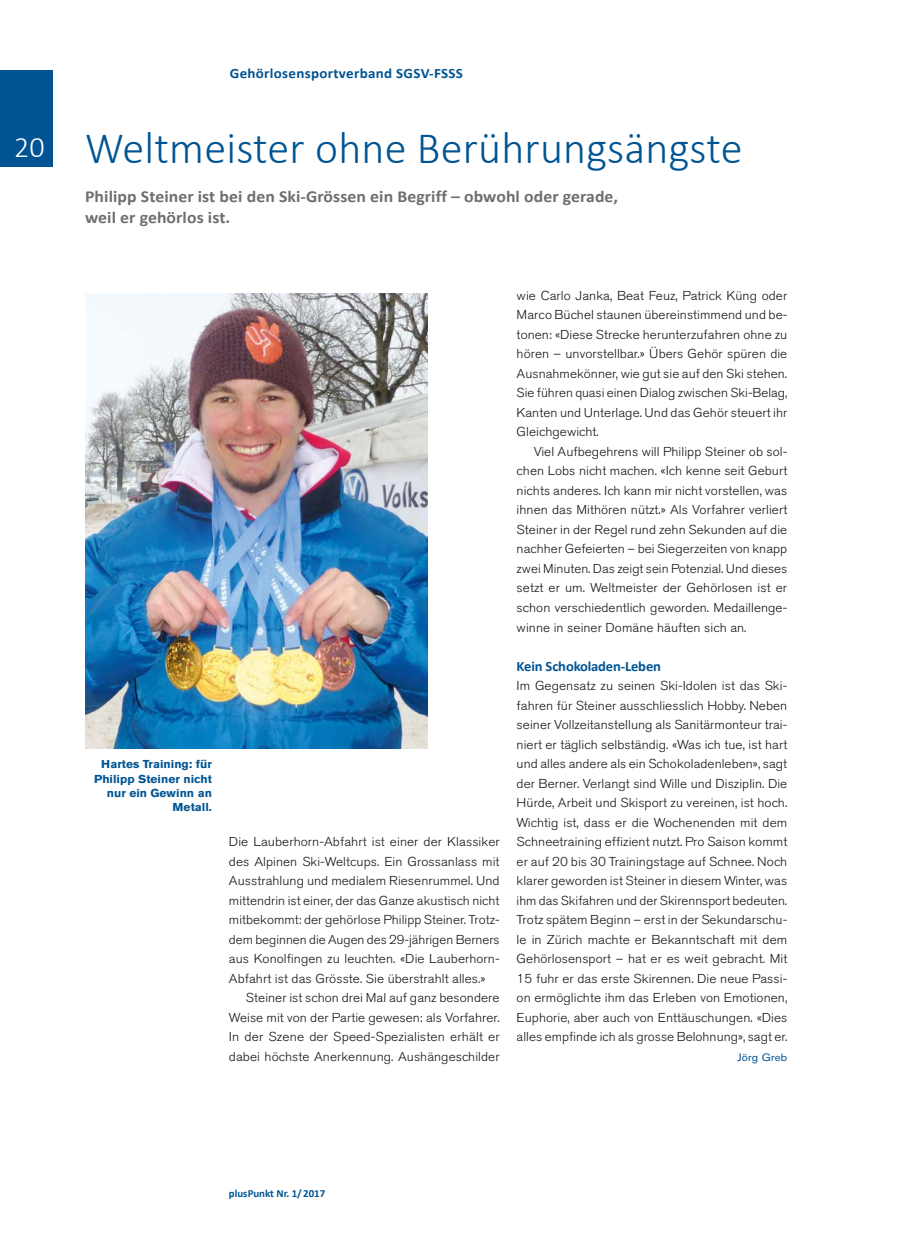
<style>
.page{position:relative;width:915px;height:1234px;background:#fff}
.page>*{position:absolute;margin:0;border:0;box-sizing:border-box;transform-origin:0 0}
.H2_01_haupttitel{font:300 45px "Calibri";letter-spacing:.005em;color:#005493}
.t1{font:300 30px "Calibri";color:#fff}
.P_01_lead{font:700 16.8px/21px "Calibri";letter-spacing:.005em;color:#6e6e6e;scale:1.05 1}
.H3_zwischentitel_blau{font:700 14.25px "Calibri";letter-spacing:.02em;color:#005493;scale:1.05 1}
.H3_zwischentitel_blau-2{font:700 14.25px "Calibri";letter-spacing:-.01em;color:#005493}
.P_01_lauftext_me{font:300 12.9px/19.5px "Akzidenz Grotesk BE";letter-spacing:.005em;color:#181716;text-align:justify;scale:1.05 1}
.P_01_lauftext_oe{font:300 12.9px/19.5px "Akzidenz Grotesk BE";letter-spacing:.005em;color:#181716;text-align:justify;scale:1.05 1}
.P_01_lauftext_oe-2{font:300 12.9px/19.5px "Akzidenz Grotesk BE";letter-spacing:.005em;color:#181716;text-align:justify;scale:1.06 1}
.P_01_Bildlegende_rechtsbündig{font:700 11.4px/14.4px "Akzidenz Grotesk BE";color:#005493;text-align:right;scale:1.05 1}
.t2{font:700 10.8px "Calibri";color:#005493}
.P_01_autor{font:10.65px "Akzidenz Grotesk BE";letter-spacing:.02em;color:#005493;scale:1.05 1}
</style>
<div class="page">
<div style="left:0;top:71px;width:52px;height:96px;background:#005493"></div>
<img style="left:85px;top:293px;width:342px;height:455px">
<h2 class="t1" style="left:14px;top:129px;width:32px">20</h2>
<p class="H3_zwischentitel_blau" style="left:230px;top:64px;width:223px">Gehörlosensportverband SGSV-FSSS</p>
<h2 class="H2_01_haupttitel" style="left:85px;top:120px;width:658px">Weltmeister ohne Berührungsängste</h2>
<p class="P_01_lead" style="left:85px;top:186px;width:509px">Philipp Steiner ist bei den Ski-Grössen ein Begriff – obwohl oder gerade, weil er gehörlos ist.</p>
<p class="P_01_Bildlegende_rechtsbündig" style="left:94px;top:756px;width:114px">Hartes Training: für<br>Philipp Steiner nicht nur ein Gewinn an<br>Metall.</p>
<p class="P_01_lauftext_oe-2" style="left:229px;top:832px;width:257px">Die Lauberhorn-Abfahrt ist einer der Klassiker des Alpinen Ski-Weltcups. Ein Grossanlass mit Ausstrahlung und medialem Riesenrummel. Und mittendrin ist einer, der das Ganze akustisch nicht mitbekommt: der gehörlose Philipp Steiner. Trotz&shy;dem beginnen die Augen des 29-jährigen Berners aus Konolfingen zu leuchten. «Die Lauberhorn-Abfahrt ist das Grösste. Sie überstrahlt alles.»</p>
<p class="P_01_lauftext_me" style="left:229px;top:988px;width:259px;text-indent:17px">Steiner ist schon drei Mal auf ganz besondere Weise mit von der Partie gewesen: als Vorfahrer.<br>In der Szene der Speed-Spezialisten erhält er dabei höchste Anerkennung. Aushängeschilder</p>
<p class="P_01_lauftext_me" style="left:516px;top:286px;width:259px">wie Carlo Janka, Beat Feuz, Patrick Küng oder Marco Büchel staunen übereinstimmend und be&shy;tonen: «Diese Strecke herunterzufahren ohne zu hören – unvorstellbar.» Übers Gehör spüren die Ausnahmekönner, wie gut sie auf den Ski stehen.<br>Sie führen quasi einen Dialog zwischen Ski-Belag, Kanten und Unterlage. Und das Gehör steuert ihr Gleichgewicht.</p>
<p class="P_01_lauftext_me" style="left:516px;top:442px;width:259px;text-indent:17px">Viel Aufbegehrens will Philipp Steiner ob sol&shy;chen Lobs nicht machen. «Ich kenne seit Geburt nichts anderes. Ich kann mir nicht vorstellen, was ihnen das Mithören nützt.» Als Vorfahrer verliert Steiner in der Regel rund zehn Sekunden auf die nachher Gefeierten – bei Siegerzeiten von knapp zwei Minuten. Das zeigt sein Potenzial. Und dieses setzt er um. Weltmeister der Gehörlosen ist er schon verschiedentlich geworden. Medaillenge&shy;winne in seiner Domäne häuften sich an.</p>
<h3 class="H3_zwischentitel_blau-2" style="left:516px;top:656px;width:146px">Kein Schokoladen-Leben</h3>
<p class="P_01_lauftext_oe" style="left:516px;top:676px;width:259px">Im Gegensatz zu seinen Ski-Idolen ist das Ski&shy;fahren für Steiner ausschliesslich Hobby. Neben seiner Vollzeitanstellung als Sanitärmonteur trai&shy;niert er täglich selbständig. «Was ich tue, ist hart und alles andere als ein Schokoladenleben», sagt der Berner. Verlangt sind Wille und Disziplin. Die Hürde, Arbeit und Skisport zu vereinen, ist hoch.<br>Wichtig ist, dass er die Wochenenden mit dem Schneetraining effizient nutzt. Pro Saison kommt er auf 20 bis 30 Trainingstage auf Schnee. Noch klarer geworden ist Steiner in diesem Winter, was ihm das Skifahren und der Skirennsport bedeuten.<br>Trotz spätem Beginn – erst in der Sekundarschu&shy;le in Zürich machte er Bekanntschaft mit dem Gehörlosensport – hat er es weit gebracht. Mit 15 fuhr er das erste Skirennen. Die neue Passi&shy;on ermöglichte ihm das Erleben von Emotionen, Euphorie, aber auch von Enttäuschungen. «Dies alles empfinde ich als grosse Belohnung», sagt er.</p>
<p class="P_01_autor" style="left:737px;top:1050px;width:49px">Jörg Greb</p>
<p class="t2" style="left:229px;top:1186px;width:98px">plusPunkt Nr. 1/ 2017</p>
</div>
